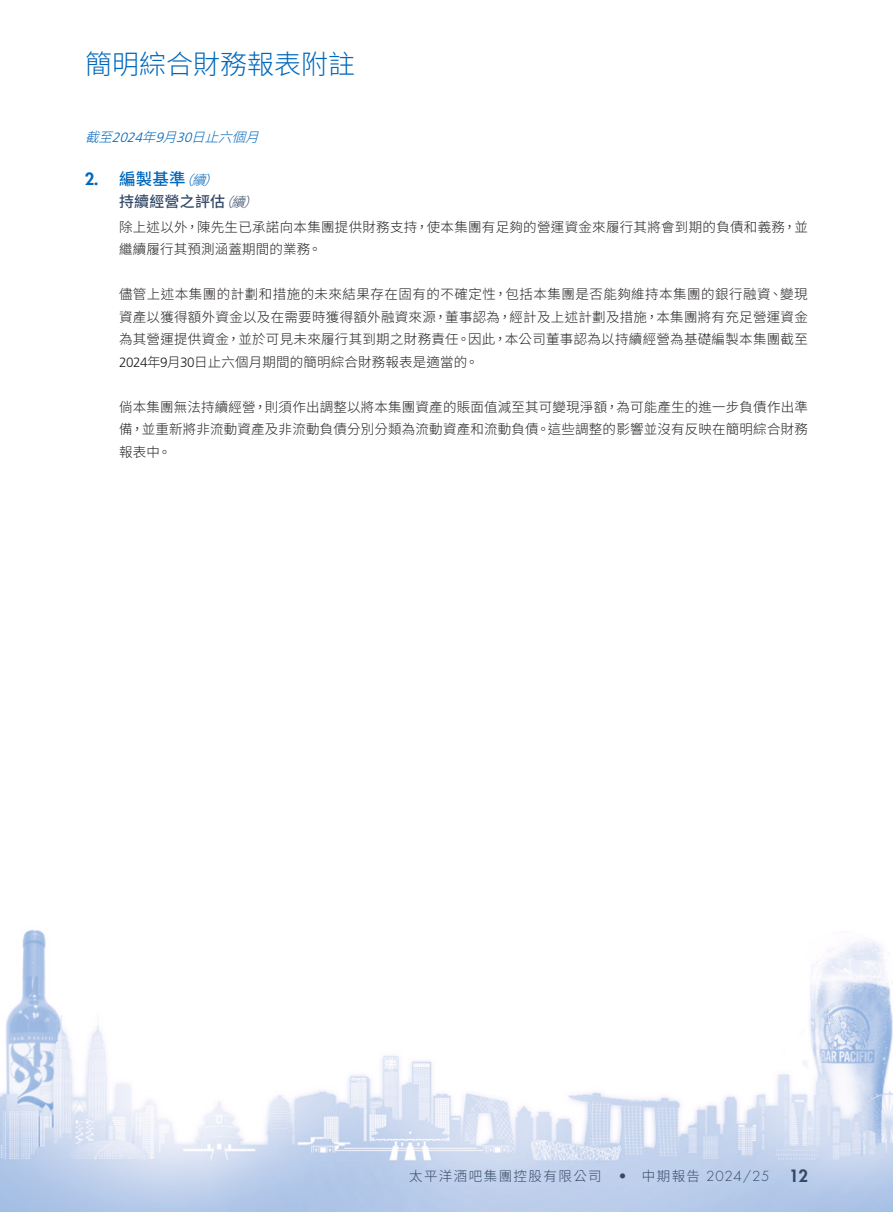
<style>
.page{position:relative;width:893px;height:1212px;background:#fff}
.page>*{position:absolute;margin:0;border:0;box-sizing:border-box;transform-origin:0 0}
.t1{font:300 27px "Source Han Sans TC";color:#0067bb}
.Heading_1{font:500 16.5px "Source Han Sans TC";color:#0067bb}
.t2{font:800 16.5px "Futura Std";color:#344967}
.Heading_1-2{font:800 16.5px "Futura Std";color:#0067bb}
.Heading_2{font:500 15px "Source Han Sans TC";letter-spacing:.015em;color:#344967}
.Body_Text{font:300 13.5px/22.5px "Source Han Sans TC";letter-spacing:.02em;color:#231f20;text-align:right}
.t3{font:300 13.5px "Source Han Sans TC";letter-spacing:.105em;color:#344967}
.Heading_1-3{font:italic 300 13.5px "Source Han Sans TC";color:#0067bb}
.t4{font:300 13.5px "Futura Std";letter-spacing:.055em;color:#344967}
.t5{font:italic 300 13.5px "Frutiger LT Std";color:#0067bb}
.Heading_2-2{font:italic 300 13.5px "Source Han Sans TC";color:#344967}
.s1{font-family:"Frutiger LT Std"}
.s2{font-family:"Futura Std"}
</style>
<div class="page">
<img style="left:0;top:929px;width:893px;height:283px">
<h1 class="t1" style="left:85px;top:48px;width:272px">簡明綜合財務報表附註</h1>
<p class="Heading_1-3" style="left:142px;top:129px;width:25px">年</p>
<p class="Heading_1-3" style="left:85px;top:129px;width:39px">截至</p>
<p class="Heading_1-3" style="left:155px;top:129px;width:115px">月<span class="s1">9</span> 日止六個月</p>
<p class="t5" style="left:112px;top:129px;width:36px">2024</p>
<p class="t5" style="left:176px;top:129px;width:21px">30</p>
<p class="Heading_1-2" style="left:85px;top:168px;width:15px">2.</p>
<p class="Heading_1" style="left:119px;top:169px;width:68px">編製基準</p>
<p class="Heading_1-3" style="left:179px;top:172px;width:50px">（(</p>
<p class="Heading_1-3" style="left:192px;top:172px;width:25px">續</p>
<p class="Heading_2" style="left:119px;top:193px;width:108px">持續經營之評估</p>
<p class="Heading_2-2" style="left:219px;top:194px;width:50px">（(</p>
<p class="Heading_2-2" style="left:231px;top:194px;width:25px">續</p>
<p class="Body_Text" style="left:427px;top:216px;width:360px">使本集團有足夠的營運資金來履行其將會到期的負債和義務</p>
<p class="Body_Text" style="left:119px;top:216px;width:70px">除上述以外</p>
<p class="Body_Text" style="left:197px;top:216px;width:222px">陳先生已承諾向本集團提供財務支持</p>
<p class="Body_Text" style="left:794px;top:216px;width:15px">並</p>
<p class="Body_Text" style="left:186px;top:216px;width:15px">，</p>
<p class="Body_Text" style="left:415px;top:216px;width:15px">，</p>
<p class="Body_Text" style="left:783px;top:216px;width:15px">，</p>
<p class="Body_Text" style="left:119px;top:238px;width:193px">繼續履行其預測涵蓋期間的業務</p>
<p class="Body_Text" style="left:119px;top:283px;width:690px">儘管上述本集團的計劃和措施的未來結果存在固有的不確定性，包括本集團是否能夠維持本集團的銀行融資、變現本集團將有充足營運資金</p>
<p class="Body_Text" style="left:308px;top:238px;width:15px">。</p>
<p class="Body_Text" style="left:119px;top:306px;width:318px">資產以獲得額外資金以及在需要時獲得額外融資來源</p>
<p class="Body_Text" style="left:509px;top:306px;width:139px">經計及上述計劃及措施</p>
<p class="Body_Text" style="left:445px;top:306px;width:56px">董事認為</p>
<p class="Body_Text" style="left:434px;top:306px;width:15px">，</p>
<p class="Body_Text" style="left:498px;top:306px;width:15px">，</p>
<p class="Body_Text" style="left:645px;top:306px;width:15px">，</p>
<p class="Body_Text" style="left:119px;top:328px;width:112px">為其營運提供資金</p>
<p class="Body_Text" style="left:238px;top:328px;width:222px">並於可見未來履行其到期之財務責任</p>
<p class="Body_Text" style="left:505px;top:328px;width:305px">本公司董事認為以持續經營為基礎編製本集團截至</p>
<p class="Body_Text" style="left:468px;top:328px;width:29px">因此</p>
<p class="Body_Text" style="left:457px;top:328px;width:15px">。</p>
<p class="Body_Text" style="left:227px;top:328px;width:15px">，</p>
<p class="Body_Text" style="left:493px;top:328px;width:15px">，</p>
<p class="Body_Text" style="left:119px;top:351px;width:350px"><span class="s1">2024</span>年月<span class="s1">9 30</span>日止六個月期間的簡明綜合財務報表是適當的</p>
<p class="Body_Text" style="left:465px;top:351px;width:15px">。</p>
<p class="Body_Text" style="left:265px;top:396px;width:344px">則須作出調整以將本集團資產的賬面值減至其可變現淨額</p>
<p class="Body_Text" style="left:616px;top:396px;width:193px">為可能產生的進一步負債作出準</p>
<p class="Body_Text" style="left:119px;top:396px;width:138px">倘本集團無法持續經營</p>
<p class="Body_Text" style="left:254px;top:396px;width:15px">，</p>
<p class="Body_Text" style="left:605px;top:396px;width:15px">，</p>
<p class="Body_Text" style="left:548px;top:418px;width:262px">這些調整的影響並沒有反映在簡明綜合財務</p>
<p class="Body_Text" style="left:142px;top:418px;width:398px">並重新將非流動資產及非流動負債分別分類為流動資產和流動負債</p>
<p class="Body_Text" style="left:119px;top:418px;width:15px">備</p>
<p class="Body_Text" style="left:536px;top:418px;width:15px">。</p>
<p class="Body_Text" style="left:130px;top:418px;width:15px">，</p>
<p class="Body_Text" style="left:119px;top:441px;width:42px">報表中</p>
<p class="Body_Text" style="left:158px;top:441px;width:15px">。</p>
<p class="t3" style="left:409px;top:1168px;width:194px">太平洋酒吧集團控股有限公司</p>
<p class="t3" style="left:618px;top:1168px;width:83px"><span class="s2">•</span>　中期報告</p>
<p class="t4" style="left:706px;top:1168px;width:65px">2024/25</p>
<p class="t2" style="left:789px;top:1166px;width:20px">12</p>
</div>
